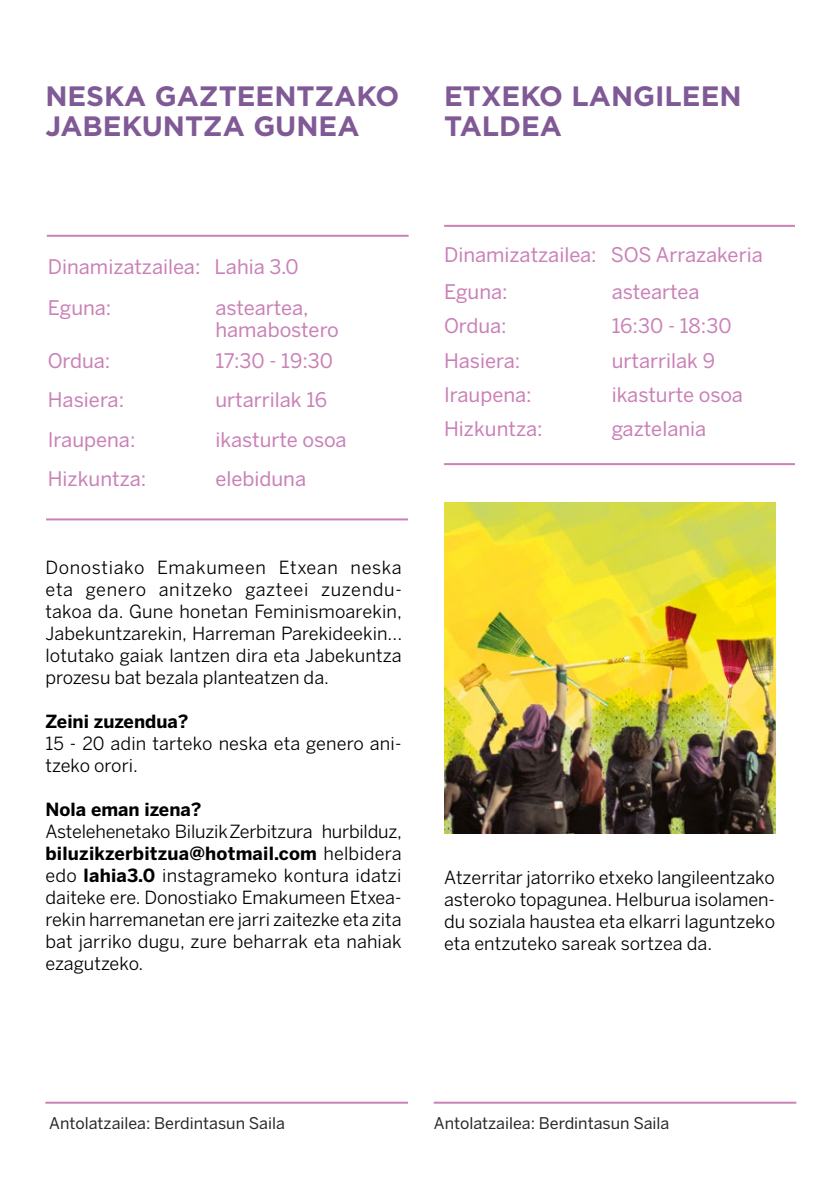
<style>
.page{position:relative;width:840px;height:1191px;background:#fff}
.page>*{position:absolute;margin:0;border:0;box-sizing:border-box;transform-origin:0 0}
.t1{font:700 28px/30px "Gotham";color:#805a96}
.t2{font:20px/22px "Benton Sans";color:#ca81b6}
.t3{font:18px/22px "Benton Sans";color:#000;text-align:justify}
.t4{font:700 18px "Benton Sans";color:#000}
.t5{font:16px "Benton Sans";color:#282827}
.s1{font-weight:700}
</style>
<div class="page">
<hr style="left:47px;top:235px;width:361px;height:2px;background:#ca81b6">
<hr style="left:444px;top:225px;width:350px;height:2px;background:#ca81b6">
<hr style="left:46px;top:518px;width:362px;height:2px;background:#ca81b6">
<hr style="left:444px;top:463px;width:350px;height:2px;background:#ca81b6">
<hr style="left:45px;top:1101px;width:363px;height:2px;background:#ca81b6">
<hr style="left:433px;top:1101px;width:362px;height:2px;background:#ca81b6">
<img style="left:444px;top:502px;width:330px;height:331px">
<h1 class="t1" style="left:45px;top:80px;width:355px">NESKA GAZTEENTZAKO<br>JABEKUNTZA GUNEA</h1>
<h1 class="t1" style="left:444px;top:80px;width:299px">ETXEKO LANGILEEN<br>TALDEA</h1>
<p class="t2" style="left:48px;top:255px;width:252px">Dinamizatzailea: Lahia 3.0</p>
<p class="t2" style="left:48px;top:297px;width:65px">Eguna:</p>
<p class="t2" style="left:215px;top:297px;width:125px">asteartea, hamabostero</p>
<p class="t2" style="left:48px;top:350px;width:64px">Ordua:</p>
<p class="t2" style="left:215px;top:350px;width:119px">17:30 - 19:30</p>
<p class="t2" style="left:48px;top:389px;width:78px">Hasiera:</p>
<p class="t2" style="left:215px;top:389px;width:113px">urtarrilak 16</p>
<p class="t2" style="left:48px;top:428px;width:89px">Iraupena:</p>
<p class="t2" style="left:215px;top:428px;width:133px">ikasturte osoa</p>
<p class="t2" style="left:48px;top:467px;width:100px">Hizkuntza:</p>
<p class="t2" style="left:215px;top:467px;width:92px">elebiduna</p>
<p class="t3" style="left:45px;top:556px;width:358px">Donostiako Emakumeen Etxean neska eta genero anitzeko gazteei zuzendu&shy;takoa da. Gune honetan Feminismoarekin, Jabekuntzarekin, Harreman Parekideekin... lotutako gaiak lantzen dira eta Jabekuntza prozesu bat bezala planteatzen da.</p>
<p class="t4" style="left:45px;top:710px;width:144px">Zeini zuzendua?</p>
<p class="t3" style="left:45px;top:732px;width:355px">15 - 20 adin tarteko neska eta genero ani&shy;tzeko orori.</p>
<p class="t4" style="left:45px;top:798px;width:157px">Nola eman izena?</p>
<p class="t3" style="left:45px;top:820px;width:358px">Astelehenetako Biluzik Zerbitzura hurbilduz, <span class="s1">biluzikzerbitzua@hotmail.com</span> helbidera edo <span class="s1">lahia3.0</span> instagrameko kontura idatzi daiteke ere. Donostiako Emakumeen Etxea&shy;rekin harremanetan ere jarri zaitezke eta zita bat jarriko dugu, zure beharrak eta nahiak ezagutzeko.</p>
<p class="t2" style="left:444px;top:244px;width:320px">Dinamizatzailea: SOS Arrazakeria</p>
<p class="t2" style="left:444px;top:280px;width:65px">Eguna:</p>
<p class="t2" style="left:611px;top:280px;width:89px">asteartea</p>
<p class="t2" style="left:444px;top:315px;width:64px">Ordua:</p>
<p class="t2" style="left:611px;top:315px;width:121px">16:30 - 18:30</p>
<p class="t2" style="left:444px;top:349px;width:78px">Hasiera:</p>
<p class="t2" style="left:611px;top:349px;width:105px">urtarrilak 9</p>
<p class="t2" style="left:444px;top:383px;width:89px">Iraupena:</p>
<p class="t2" style="left:611px;top:383px;width:133px">ikasturte osoa</p>
<p class="t2" style="left:444px;top:417px;width:100px">Hizkuntza:</p>
<p class="t2" style="left:611px;top:417px;width:96px">gaztelania</p>
<p class="t3" style="left:444px;top:866px;width:332px">Atzerritar jatorriko etxeko langileentzako asteroko topagunea. Helburua isolamen&shy;du soziala haustea eta elkarri laguntzeko eta entzuteko sareak sortzea da.</p>
<p class="t5" style="left:49px;top:1113px;width:237px">Antolatzailea: Berdintasun Saila</p>
<p class="t5" style="left:433px;top:1113px;width:237px">Antolatzailea: Berdintasun Saila</p>
</div>
